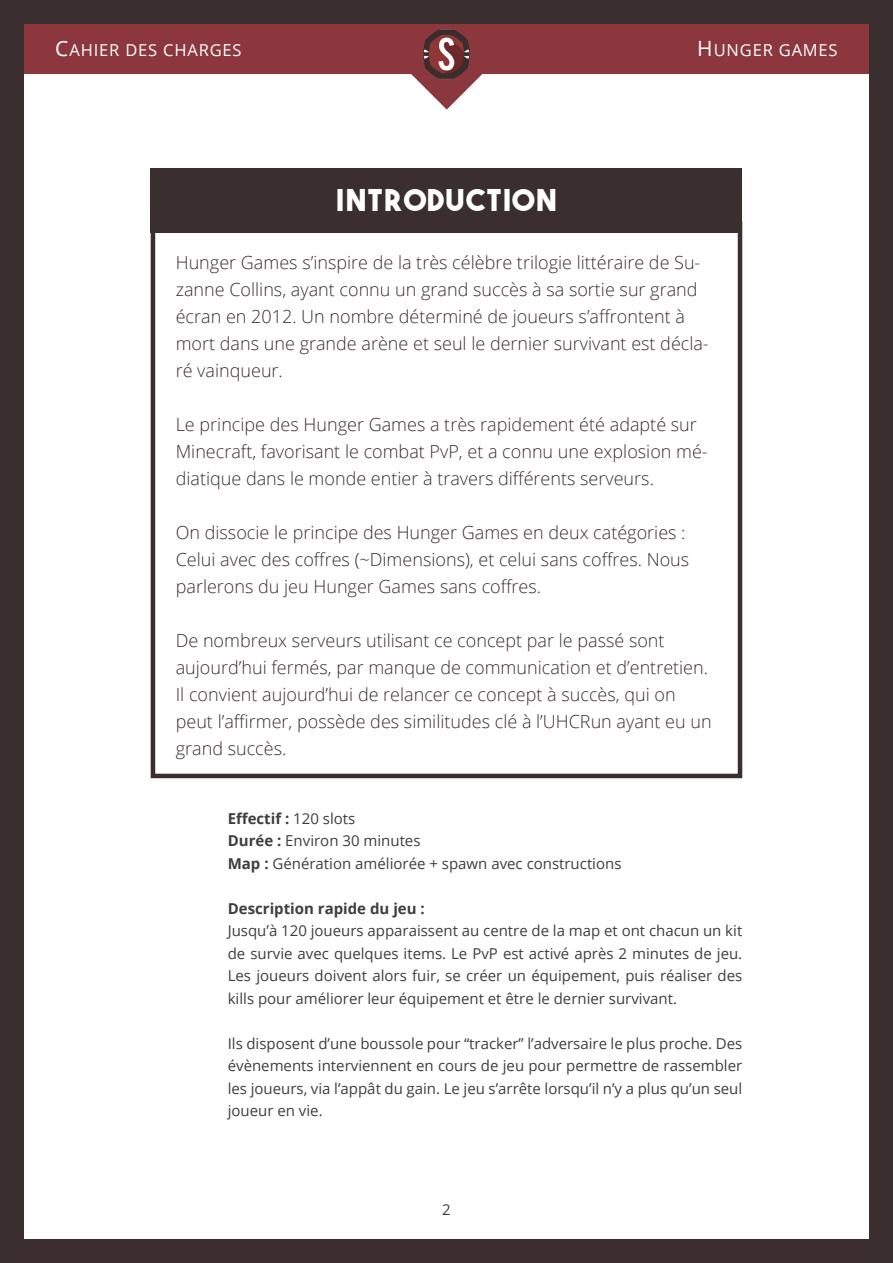
<style>
.page{position:relative;width:893px;height:1263px;background:#fff}
.page>*{position:absolute;margin:0;border:0;box-sizing:border-box;transform-origin:0 0}
.t1{font:30px "The Bold Font";letter-spacing:.05em;color:#fff}
.Principe_base{font:300 18px/27px "Open Sans";color:#3a2e2e}
.t2{font:16.5px "Open Sans";letter-spacing:.05em;color:#fff}
.Texte{font:15px/22.5px "Open Sans";color:#3e3e3f;text-align:justify}
.Texte-2{font:700 15px "Open Sans";color:#3e3e3f}
.s1{font-size:21px}
.s2{font-weight:400}
.s3{font-weight:700}
</style>
<div class="page">
<div style="left:0;top:1239px;width:893px;height:24px;background:#3c2e2e"></div>
<div style="left:0;top:23px;width:893px;height:51px;background:#8b373d"></div>
<svg style="left:411px;top:74px;width:71px;height:36px"></svg>
<div style="left:0;top:0;width:893px;height:23px;background:#3a2e2e"></div>
<div style="left:0;top:0;width:23px;height:1263px;background:#3b2e2e"></div>
<div style="left:151px;top:221px;width:591px;height:557px;border:4px solid #3a2e2e"></div>
<div style="left:870px;top:1px;width:23px;height:1262px;background:#3b2e2e"></div>
<div style="left:151px;top:168px;width:591px;height:64px;background:#3a2e2e"></div>
<img style="left:421px;top:29px;width:51px;height:50px">
<hr style="left:892px;top:23px;width:1px;height:51px;background:#8b373d">
<p class="t2" style="left:55px;top:39px;width:188px"><span class="s1">C</span>AHIER DES CHARGES</p>
<p class="t1" style="left:336px;top:181px;width:222px">INTRODUCTION</p>
<p class="t2" style="left:697px;top:39px;width:142px"><span class="s1">H</span>UNGER GAMES</p>
<p class="Principe_base" style="left:176px;top:248px;width:534px">Hunger Games s’inspire de la très célèbre trilogie littéraire de Su&shy;zanne Collins, ayant connu un grand succès à sa sortie sur grand écran en 2012. Un nombre déterminé de joueurs s’affrontent à mort dans une grande arène et seul le dernier survivant est décla&shy;ré vainqueur.</p>
<p class="Principe_base" style="left:176px;top:410px;width:533px">Le principe des Hunger Games a très rapidement été adapté sur<br>Minecraft, favorisant le combat PvP, et a connu une explosion mé&shy;diatique dans le monde entier à travers différents serveurs.</p>
<p class="Principe_base" style="left:176px;top:518px;width:515px">On dissocie le principe des Hunger Games en deux catégories :<br>Celui avec des coffres (~Dimensions), et celui sans coffres. Nous parlerons du jeu Hunger Games sans coffres.</p>
<p class="Principe_base" style="left:176px;top:626px;width:537px">De nombreux serveurs utilisant ce concept par le passé sont aujourd’hui fermés, par manque de communication et d’entretien.<br>Il convient aujourd’hui de relancer ce concept à succès, qui on peut l’affirmer, possède des similitudes clé à l’UHCRun ayant eu un grand succès.</p>
<p class="Texte-2" style="left:228px;top:808px;width:129px">Effectif : <span class="s2">120 slots</span></p>
<p class="Texte" style="left:228px;top:829px;width:194px"><span class="s3">Durée :</span> Environ 30 minutes</p>
<p class="Texte" style="left:228px;top:852px;width:395px"><span class="s3">Map :</span> Génération améliorée + spawn avec constructions</p>
<p class="Texte-2" style="left:228px;top:898px;width:199px">Description rapide du jeu :</p>
<p class="Texte" style="left:228px;top:919px;width:516px">Jusqu’à 120 joueurs apparaissent au centre de la map et ont chacun un kit de survie avec quelques items. Le PvP est activé après 2 minutes de jeu.<br>Les joueurs doivent alors fuir, se créer un équipement, puis réaliser des kills pour améliorer leur équipement et être le dernier survivant.</p>
<p class="Texte" style="left:228px;top:1032px;width:516px">Ils disposent d’une boussole pour “tracker” l’adversaire le plus proche. Des évènements interviennent en cours de jeu pour permettre de rassembler les joueurs, via l’appât du gain. Le jeu s’arrête lorsqu’il n’y a plus qu’un seul joueur en vie.</p>
<p class="Texte" style="left:442px;top:1197px;width:10px">2</p>
</div>
